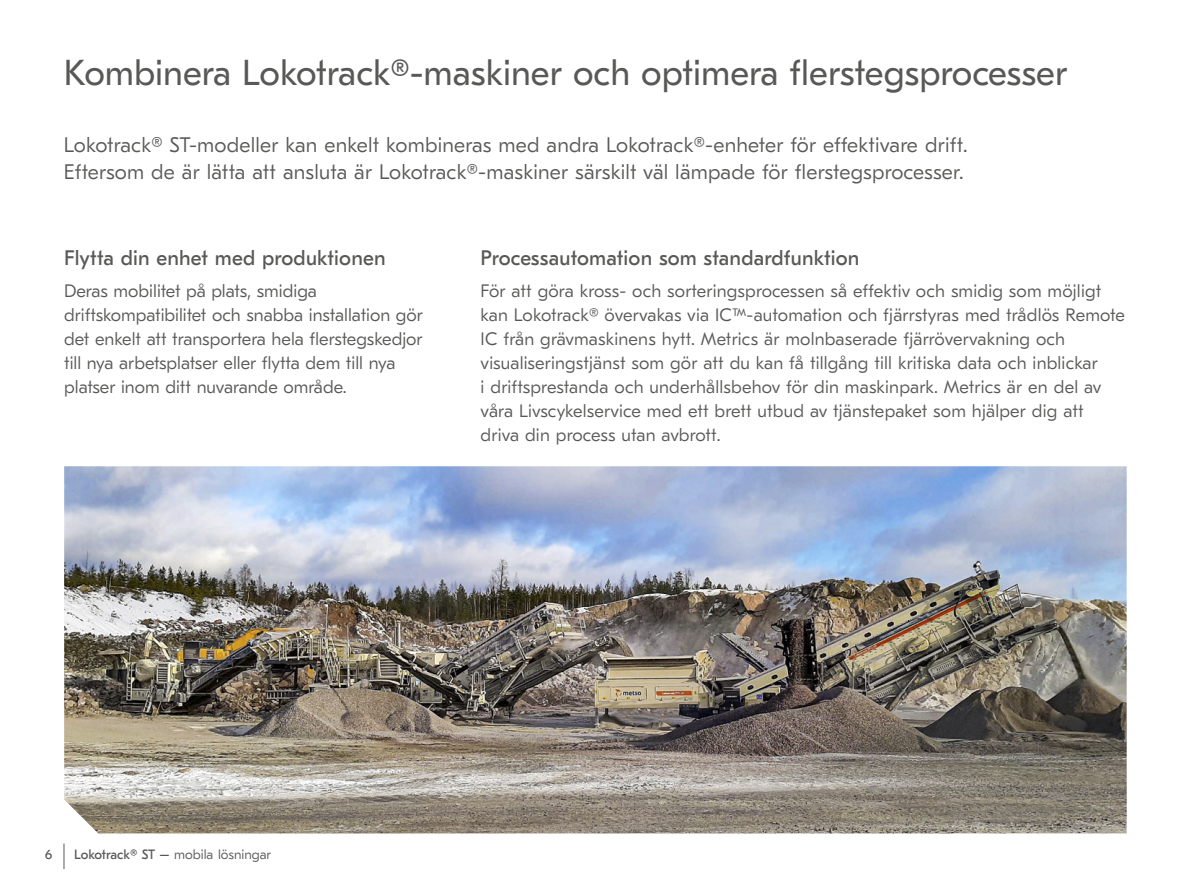
<style>
.page{position:relative;width:1191px;height:893px;background:#fff}
.page>*{position:absolute;margin:0;border:0;box-sizing:border-box;transform-origin:0 0}
.t1{font:36px "GT Eesti Pro Text";color:#585857}
.t2{font:300 21px/27px "GT Eesti Pro Text";letter-spacing:.01em;color:#585857}
.t3{font:21px "GT Eesti Pro Text";letter-spacing:.01em;color:#585857}
.t4{font:300 18px/24px "GT Eesti Pro Text";letter-spacing:.005em;color:#585857}
.t5{font:300 13.5px "GT Eesti Pro Text";color:#585857}
.t6{font:13.5px "GT Eesti Pro Text";color:#585857}
.s1{font-weight:400}
</style>
<div class="page">
<img style="left:64px;top:466px;width:1062px;height:367px">
<svg style="left:64px;top:843px;width:1px;height:26px"></svg>
<h1 class="t1" style="left:64px;top:53px;width:1005px">Kombinera Lokotrack®-maskiner och optimera flerstegsprocesser</h1>
<p class="t2" style="left:64px;top:132px;width:905px">Lokotrack® ST-modeller kan enkelt kombineras med andra Lokotrack®-enheter för effektivare drift.<br>Eftersom de är lätta att ansluta är Lokotrack®-maskiner särskilt väl lämpade för flerstegsprocesser.</p>
<p class="t3" style="left:64px;top:246px;width:323px">Flytta din enhet med produktionen</p>
<p class="t4" style="left:64px;top:279px;width:360px">Deras mobilitet på plats, smidiga driftskompatibilitet och snabba installation gör det enkelt att transportera hela flerstegskedjor till nya arbetsplatser eller flytta dem till nya platser inom ditt nuvarande område.</p>
<p class="t3" style="left:480px;top:246px;width:380px">Processautomation som standardfunktion</p>
<p class="t4" style="left:480px;top:279px;width:646px">För att göra kross- och sorteringsprocessen så effektiv och smidig som möjligt kan Lokotrack® övervakas via IC™-automation och fjärrstyras med trådlös Remote IC från grävmaskinens hytt. Metrics är molnbaserade fjärrövervakning och visualiseringstjänst som gör att du kan få tillgång till kritiska data och inblickar<br>i driftsprestanda och underhållsbehov för din maskinpark. Metrics är en del av våra Livscykelservice med ett brett utbud av tjänstepaket som hjälper dig att driva din process utan avbrott.</p>
<p class="t6" style="left:45px;top:847px;width:9px">6</p>
<p class="t5" style="left:74px;top:847px;width:198px"><span class="s1">Lokotrack® ST –</span> mobila lösningar</p>
</div>
